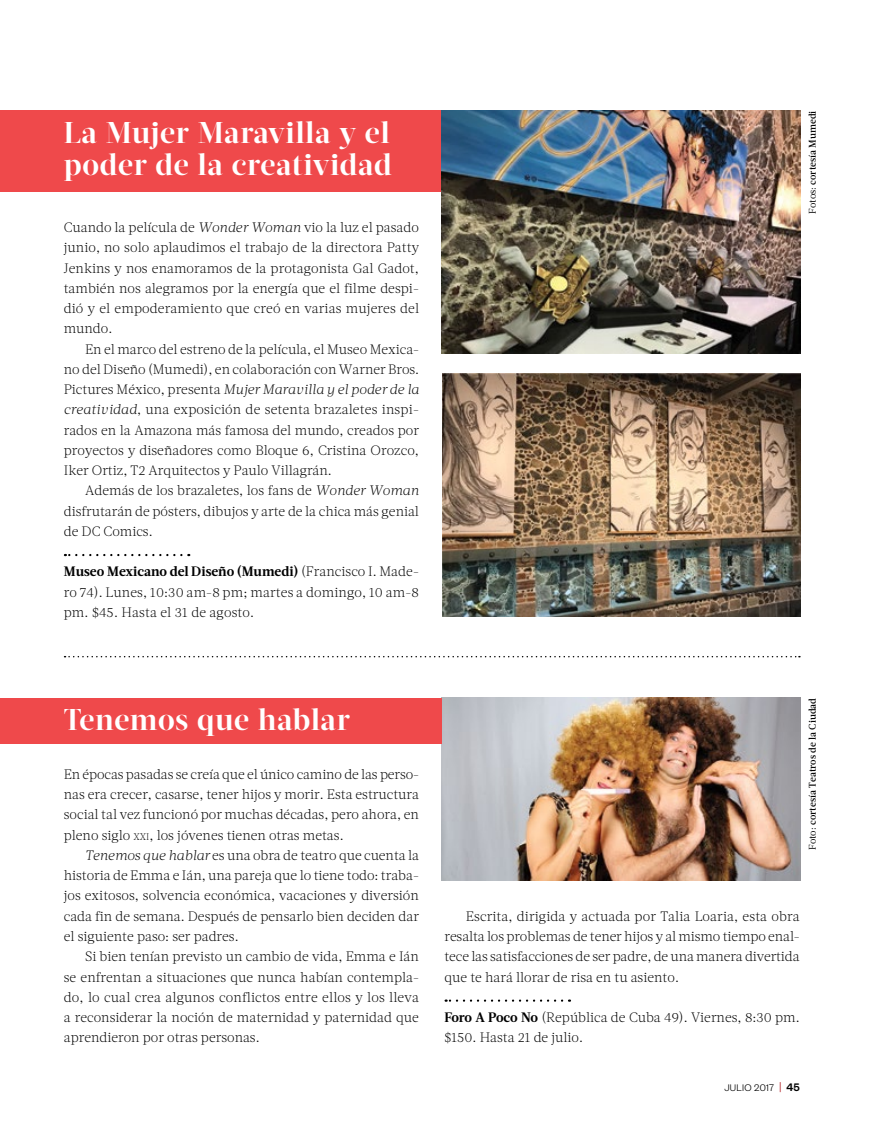
<style>
.page{position:relative;width:872px;height:1127px;background:#fff}
.page>*{position:absolute;margin:0;border:0;box-sizing:border-box;transform-origin:0 0}
.t1{font:700 30px/31.5px "Acta Display";letter-spacing:.02em;color:#fff}
.t2{font:300 13.65px/20.2px "Acta";color:#000;text-align:justify}
.t3{font:300 10.5px "Founders Grotesk";letter-spacing:.025em;color:#000}
.t4{font:500 9.75px "Acta";color:#000}
.s1{font-weight:400}
.s2{font-style:italic}
.s3{font-weight:700}
.s4{font-size:9.6px}
.s5{font-size:13.5px;color:#b2262c}
.s6{font-weight:500;font-size:12px}
</style>
<div class="page">
<div style="left:0;top:111px;width:442px;height:81px;background:#ef494b"></div>
<svg style="left:65px;top:554px;width:116px;height:2px"></svg>
<svg style="left:65px;top:656px;width:735px;height:1px"></svg>
<img style="left:442px;top:111px;width:358px;height:243px">
<img style="left:442px;top:374px;width:358px;height:243px">
<svg style="left:445px;top:999px;width:117px;height:3px"></svg>
<img style="left:442px;top:698px;width:358px;height:182px">
<div style="left:0;top:698px;width:442px;height:46px;background:#ef494b"></div>
<h1 class="t1" style="left:64px;top:117px;width:330px">La Mujer Maravilla y el poder de la creatividad</h1>
<p class="t4" style="left:806px;top:214px;width:105px;rotate:-90deg"><span class="s1">Fotos:</span> cortesía Mumedi</p>
<p class="t2" style="left:64px;top:217px;width:357px">Cuando la película de <span class="s2">Wonder Woman</span> vio la luz el pasado junio, no solo aplaudimos el trabajo de la directora Patty Jenkins y nos enamoramos de la protagonista Gal Gadot, también nos alegramos por la energía que el filme despi&shy;dió y el empoderamiento que creó en varias mujeres del mundo.</p>
<p class="t2" style="left:64px;top:339px;width:357px;text-indent:21px">En el marco del estreno de la película, el Museo Mexica&shy;no del Diseño (Mumedi), en colaboración con Warner Bros.<br>Pictures México, presenta <span class="s2">Mujer Maravilla y el poder de la creatividad</span>, una exposición de setenta brazaletes inspi&shy;rados en la Amazona más famosa del mundo, creados por proyectos y diseñadores como Bloque 6, Cristina Orozco, Iker Ortiz, T2 Arquitectos y Paulo Villagrán.</p>
<p class="t2" style="left:64px;top:481px;width:357px;text-indent:21px">Además de los brazaletes, los fans de <span class="s2">Wonder Woman </span>disfrutarán de pósters, dibujos y arte de la chica más genial de DC Comics.</p>
<p class="t2" style="left:64px;top:562px;width:357px"><span class="s3">Museo Mexicano del Diseño (Mumedi)</span> (Francisco I. Made&shy;ro 74). Lunes, 10:30 am-8 pm; martes a domingo, 10 am-8 pm. $45. Hasta el 31 de agosto.</p>
<h1 class="t1" style="left:64px;top:704px;width:288px">Tenemos que hablar</h1>
<p class="t2" style="left:64px;top:764px;width:357px">En épocas pasadas se creía que el único camino de las perso&shy;nas era crecer, casarse, tener hijos y morir. Esta estructura social tal vez funcionó por muchas décadas, pero ahora, en pleno siglo <span class="s4">xxi</span>, los jóvenes tienen otras metas.</p>
<p class="t2" style="left:64px;top:845px;width:357px;text-indent:21px"><span class="s2">Tenemos que hablar</span> es una obra de teatro que cuenta la historia de Emma e Ián, una pareja que lo tiene todo: traba&shy;jos exitosos, solvencia económica, vacaciones y diversión cada fin de semana. Después de pensarlo bien deciden dar el siguiente paso: ser padres.</p>
<p class="t2" style="left:64px;top:946px;width:357px;text-indent:21px">Si bien tenían previsto un cambio de vida, Emma e Ián se enfrentan a situaciones que nunca habían contempla&shy;do, lo cual crea algunos conflictos entre ellos y los lleva a reconsiderar la noción de maternidad y paternidad que aprendieron por otras personas.</p>
<p class="t4" style="left:806px;top:850px;width:154px;rotate:-90deg"><span class="s1">Foto:</span> cortesía Teatros de la Ciudad</p>
<p class="t2" style="left:444px;top:906px;width:357px;text-indent:21px">Escrita, dirigida y actuada por Talia Loaria, esta obra resalta los problemas de tener hijos y al mismo tiempo enal&shy;tece las satisfacciones de ser padre, de una manera divertida que te hará llorar de risa en tu asiento.</p>
<p class="t2" style="left:444px;top:1007px;width:357px"><span class="s3">Foro A Poco No</span> (República de Cuba 49). Viernes, 8:30 pm. $150. Hasta 21 de julio.</p>
<p class="t3" style="left:724px;top:1081px;width:77px">JULIO 2017 <span class="s5">|</span> <span class="s6">45</span></p>
</div>
